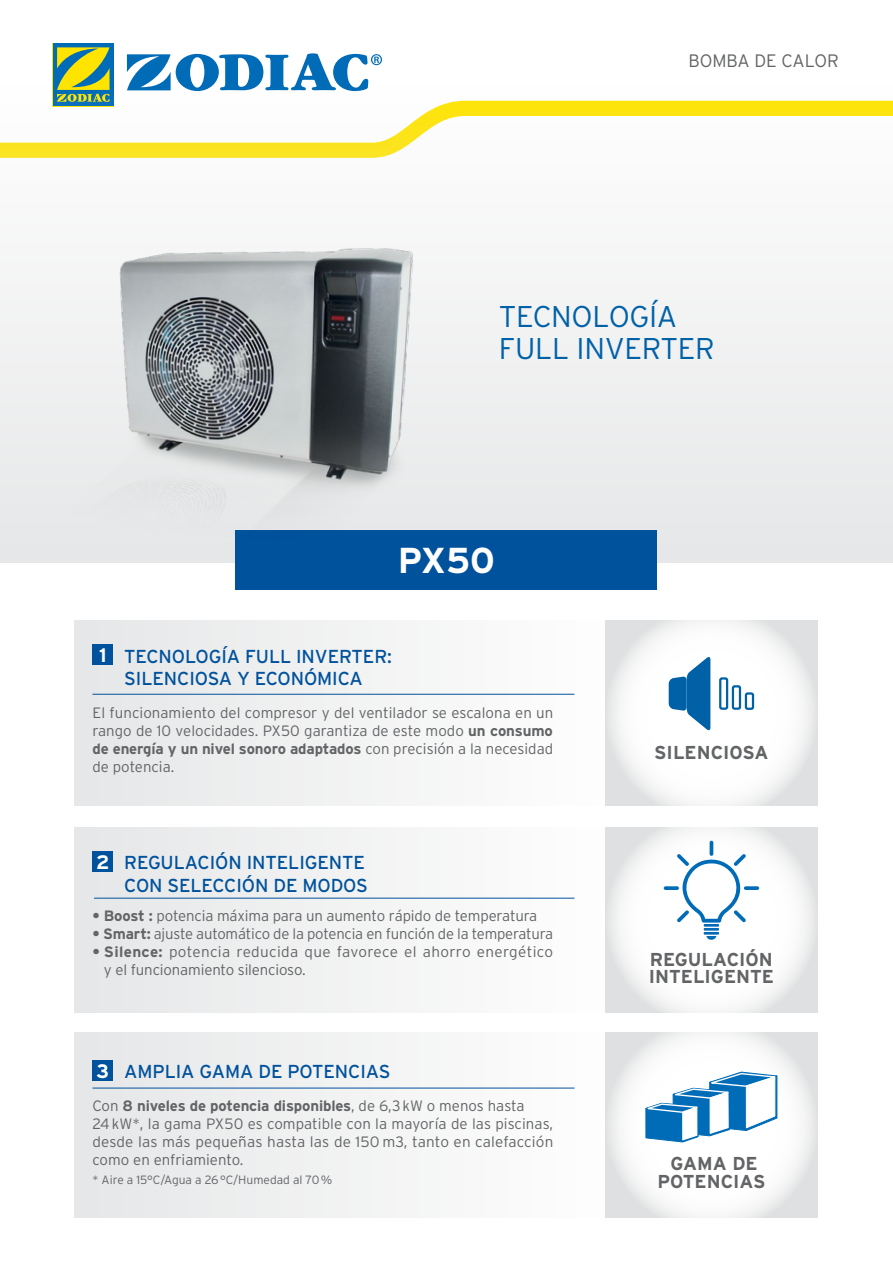
<style>
.page{position:relative;width:893px;height:1263px;background:#fff}
.page>*{position:absolute;margin:0;border:0;box-sizing:border-box;transform-origin:0 0}
.t1{font:700 36px "Interstate";color:#fff}
.t2{font:300 30px/31.5px "Interstate";letter-spacing:-.01em;color:#0061a7}
.t3{font:18.75px/22.5px "Interstate";letter-spacing:-.005em;color:#00529c;text-align:right}
.t4{font:700 18.75px/17.5px "Interstate";color:#636466;text-align:center}
.t5{font:300 18px "Interstate";color:#636466}
.t6{font:300 15px/18px "Interstate";letter-spacing:-.005em;color:#636466}
.t7{font:300 12px "Interstate";color:#636466}
.s1{font-weight:700;font-size:19.5px;color:#fff}
.s2{font-weight:700}
</style>
<div class="page">
<svg style="left:127px;top:53px;width:255px;height:32px"></svg>
<svg style="left:52px;top:43px;width:62px;height:42px"></svg>
<div style="left:53px;top:43px;width:60px;height:63px;background:#006bb7"></div>
<svg style="left:57px;top:47px;width:53px;height:38px"></svg>
<div style="left:74px;top:827px;width:544px;height:185px;background:#f2f2f3"></div>
<svg style="left:0;top:85px;width:893px;height:478px;fill:#f5f4f4"></svg>
<div style="left:92px;top:851px;width:21px;height:21px;background:#00529c"></div>
<hr style="left:94px;top:898px;width:480px;height:1px;background:#00529c">
<div style="left:74px;top:1032px;width:544px;height:185px;background:#f2f2f3"></div>
<div style="left:92px;top:1060px;width:21px;height:21px;background:#00529c"></div>
<hr style="left:92px;top:1088px;width:482px;height:1px;background:#00529c">
<div style="left:74px;top:621px;width:544px;height:185px;background:#f2f2f3"></div>
<div style="left:92px;top:644px;width:21px;height:21px;background:#00529c"></div>
<hr style="left:92px;top:694px;width:482px;height:1px;background:#00529c">
<svg style="left:605px;top:827px;width:212px;height:185px"></svg>
<svg style="left:605px;top:621px;width:212px;height:185px"></svg>
<svg style="left:605px;top:1032px;width:212px;height:185px"></svg>
<div style="left:236px;top:530px;width:421px;height:59px;background:#00529c"></div>
<svg style="left:664px;top:886px;width:15px;height:4px"></svg>
<svg style="left:744px;top:886px;width:15px;height:4px"></svg>
<svg style="left:677px;top:854px;width:69px;height:86px"></svg>
<hr style="left:710px;top:841px;width:3px;height:15px;background:#006bb7;border-radius:2px">
<img style="left:0;top:179px;width:516px;height:411px">
<svg style="left:642px;top:1071px;width:139px;height:72px"></svg>
<svg style="left:669px;top:656px;width:41px;height:75px"></svg>
<svg style="left:718px;top:676px;width:37px;height:35px"></svg>
<p class="t5" style="left:688px;top:51px;width:152px">BOMBA DE CALOR</p>
<h2 class="t2" style="left:499px;top:301px;width:217px">TECNOLOGÍA<br>FULL INVERTER</h2>
<h1 class="t1" style="left:398px;top:540px;width:99px">PX50</h1>
<p class="t3" style="left:99px;top:644px;width:294px;text-align:center"><span class="s1">1</span> TECNOLOGÍA FULL INVERTER:<br>SILENCIOSA Y ECONÓMICA</p>
<p class="t6" style="left:92px;top:703px;width:462px;text-align:justify">El funcionamiento del compresor y del ventilador se escalona en un rango de 10 velocidades. PX50 garantiza de este modo <span class="s2">un consumo de energía y un nivel sonoro adaptados</span> con precisión a la necesidad de potencia.</p>
<p class="t3" style="left:96px;top:851px;width:273px"><span class="s1">2</span> REGULACIÓN INTELIGENTE<br>CON SELECCIÓN DE MODOS</p>
<p class="t6" style="left:92px;top:906px;width:446px"><span class="s2">• Boost :</span> potencia máxima para un aumento rápido de temperatura</p>
<p class="t6" style="left:92px;top:924px;width:462px"><span class="s2">• Smart:</span> ajuste automático de la potencia en función de la temperatura</p>
<p class="t6" style="left:104px;top:942px;width:451px;text-indent:-11px"><span class="s2">• Silence:</span> potencia reducida que favorece el ahorro energético y el funcionamiento silencioso.</p>
<p class="t3" style="left:97px;top:1060px;width:295px"><span class="s1">3</span> AMPLIA GAMA DE POTENCIAS</p>
<p class="t6" style="left:92px;top:1096px;width:462px">Con <span class="s2">8 niveles de potencia disponibles</span>, de 6,3 kW o menos hasta<br>24 kW*, la gama PX50 es compatible con la mayoría de las piscinas, desde las más pequeñas hasta las de 150 m3, tanto en calefacción como en enfriamiento.</p>
<p class="t7" style="left:92px;top:1173px;width:241px">* Aire a 15°C/Agua a 26 °C/Humedad al 70 %</p>
<p class="t4" style="left:654px;top:744px;width:116px">SILENCIOSA</p>
<p class="t4" style="left:649px;top:950px;width:127px;text-align:left">REGULACIÓN<br>INTELIGENTE</p>
<p class="t4" style="left:657px;top:1154px;width:110px">GAMA DE<br>POTENCIAS</p>
</div>
